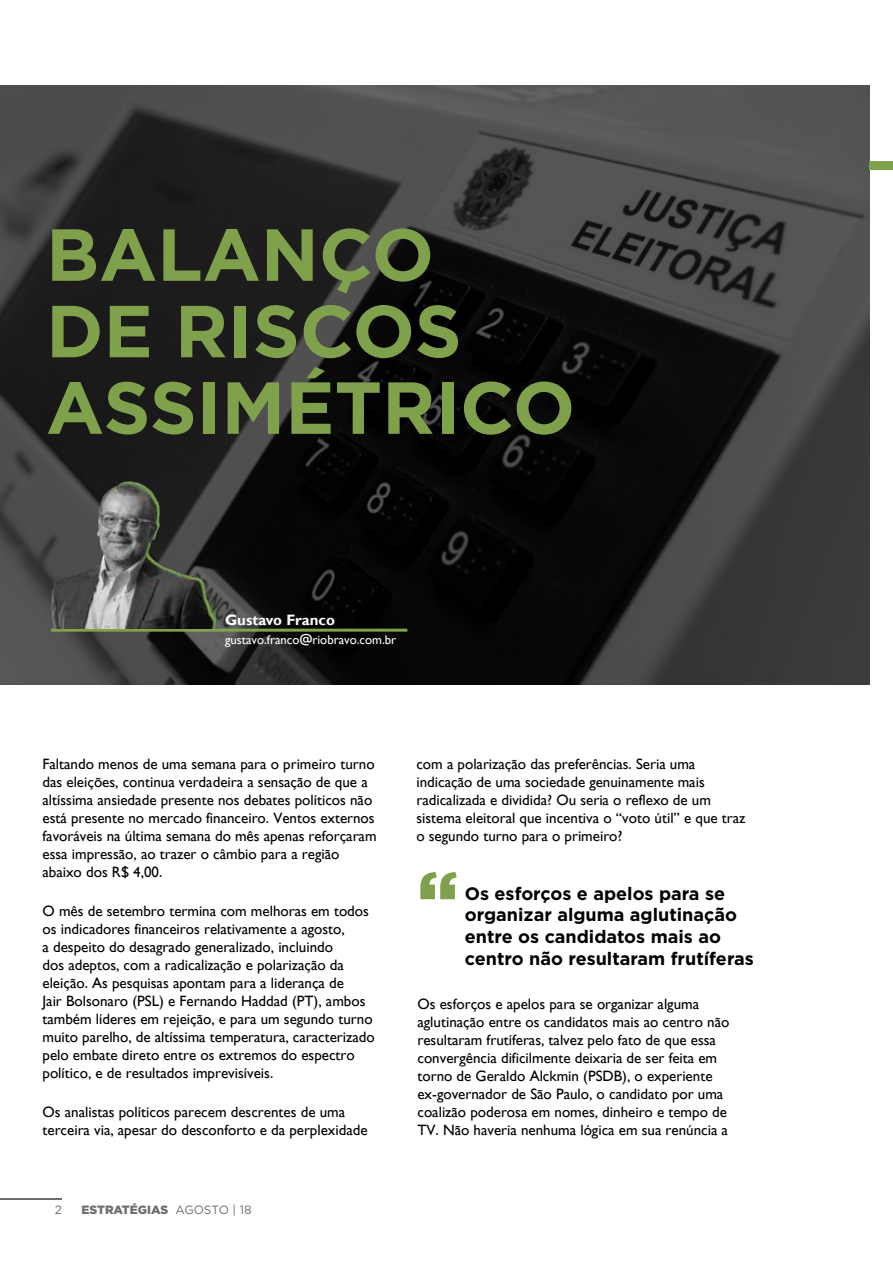
<style>
.page{position:relative;width:893px;height:1263px;background:#fff}
.page>*{position:absolute;margin:0;border:0;box-sizing:border-box;transform-origin:0 0}
.t1{font:900 75px "Gotham";color:#80a14b}
.t2{font:700 73.5px/76.5px "Gotham";color:#80a14b}
.t3{font:700 18px/21.6px "Gotham";color:#000}
.t4{font:15px/18px "Gill Sans";color:#000}
.t5{font:700 15px "Gill Sans";color:#fff}
.t6{font:12.75px "Gill Sans";color:#fff}
.t7{font:900 12px "Gotham";letter-spacing:-.005em;color:#6f6c6f}
.t8{font:12px "Gotham";color:#6f6c6f}
.s1{font-weight:400}
</style>
<div class="page">
<hr style="left:0;top:1198px;width:62px;height:1px;background:#6f6c6f">
<svg style="left:0;top:85px;width:870px;height:599px;background:#2a2a2a"></svg>
<div style="left:870px;top:162px;width:23px;height:8px;background:#80a14b"></div>
<hr style="left:51px;top:629px;width:356px;height:3px;background:#81a24b">
<img style="left:51px;top:462px;width:169px;height:167px">
<h2 class="t2" style="left:46px;top:216px;width:531px">BALANÇO<br>DE RISCOS<br>ASSIMÉTRICO</h2>
<p class="t5" style="left:225px;top:610px;width:111px">Gustavo Franco</p>
<p class="t6" style="left:225px;top:633px;width:173px">gustavo.franco@riobravo.com.br</p>
<p class="t4" style="left:43px;top:755px;width:336px">Faltando menos de uma semana para o primeiro turno das eleições, continua verdadeira a sensação de que a altíssima ansiedade presente nos debates políticos não está presente no mercado financeiro. Ventos externos favoráveis na última semana do mês apenas reforçaram essa impressão, ao trazer o câmbio para a região abaixo dos R$ 4,00.</p>
<p class="t4" style="left:43px;top:902px;width:334px">O mês de setembro termina com melhoras em todos os indicadores financeiros relativamente a agosto,<br>a despeito do desagrado generalizado, incluindo<br>dos adeptos, com a radicalização e polarização da eleição. As pesquisas apontam para a liderança de<br>Jair Bolsonaro (PSL) e Fernando Haddad (PT), ambos também líderes em rejeição, e para um segundo turno muito parelho, de altíssima temperatura, caracterizado pelo embate direto entre os extremos do espectro político, e de resultados imprevisíveis.</p>
<p class="t4" style="left:43px;top:1103px;width:327px">Os analistas políticos parecem descrentes de uma terceira via, apesar do desconforto e da perplexidade</p>
<p class="t8" style="left:55px;top:1202px;width:9px">2</p>
<p class="t7" style="left:82px;top:1202px;width:172px">ESTRATÉGIAS <span class="s1">AGOSTO | 18</span></p>
<p class="t4" style="left:416px;top:755px;width:331px">com a polarização das preferências. Seria uma indicação de uma sociedade genuinamente mais radicalizada e dividida? Ou seria o reflexo de um sistema eleitoral que incentiva o “voto útil” e que traz o segundo turno para o primeiro?</p>
<h1 class="t1" style="left:417px;top:847px;width:43px">“</h1>
<p class="t3" style="left:465px;top:882px;width:290px">Os esforços e apelos para se organizar alguma aglutinação entre os candidatos mais ao centro não resultaram frutíferas</p>
<p class="t4" style="left:417px;top:995px;width:313px">Os esforços e apelos para se organizar alguma aglutinação entre os candidatos mais ao centro não resultaram frutíferas, talvez pelo fato de que essa convergência dificilmente deixaria de ser feita em torno de Geraldo Alckmin (PSDB), o experiente ex-governador de São Paulo, o candidato por uma coalizão poderosa em nomes, dinheiro e tempo de TV. Não haveria nenhuma lógica em sua renúncia a</p>
</div>
